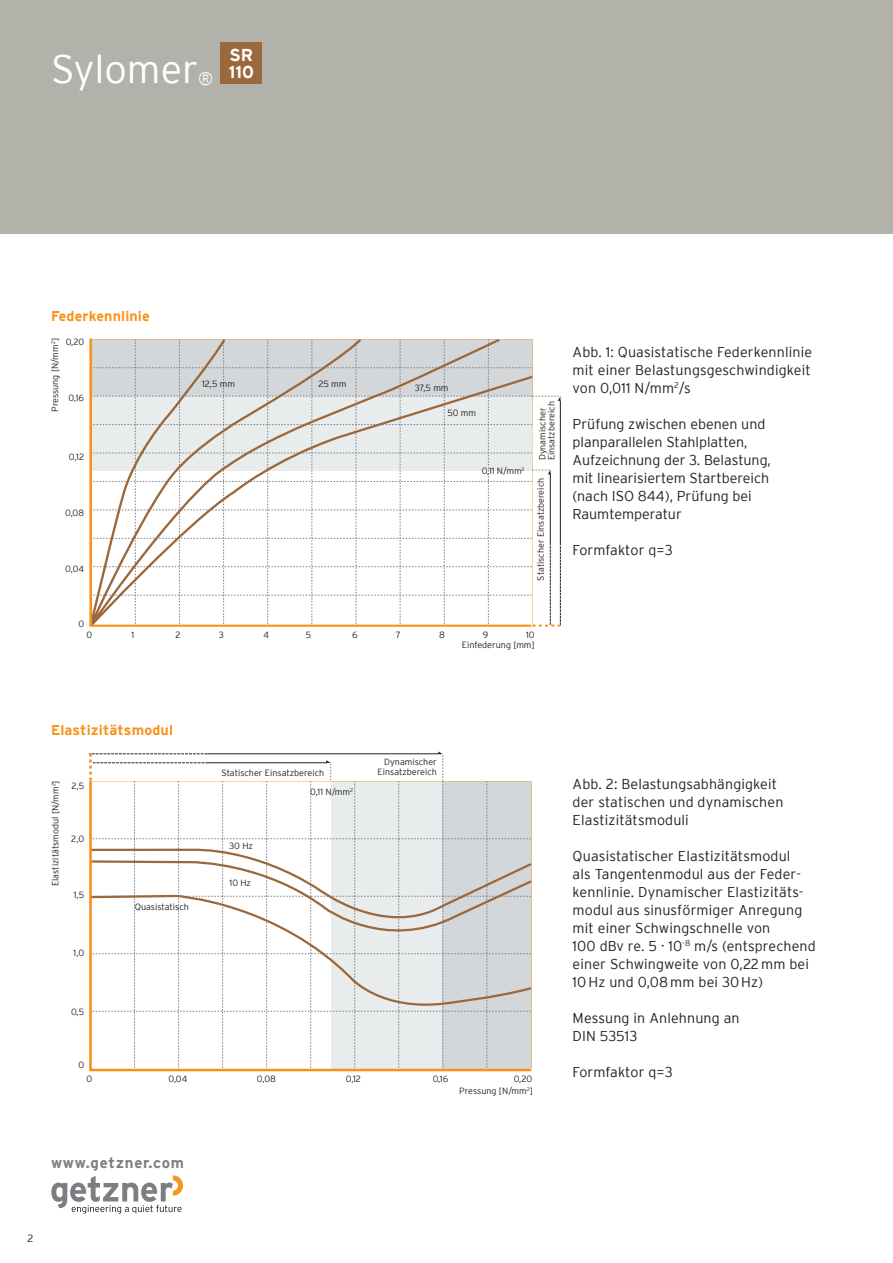
<style>
.page{position:relative;width:893px;height:1263px;background:#fff}
.page>*{position:absolute;margin:0;border:0;box-sizing:border-box;transform-origin:0 0}
.t1{font:300 39.75px "Interstate";color:#fff}
.t2{font:700 17.25px/17.2px "Interstate";color:#fff}
.t3{font:700 15px "Interstate";letter-spacing:.055em;color:#7b7f82}
.t4{font:300 14.25px/18px "Interstate";letter-spacing:.01em;color:#221f1f}
.t5{font:700 14.25px "Interstate";letter-spacing:.01em;color:#f7931d}
.t6{font:300 10.5px "Interstate";color:#221f1f}
.t7{font:300 9px/10.8px "Interstate";color:#221f1f;text-align:right}
.s1{font-size:18px}
</style>
<div class="page">
<svg style="left:51px;top:1175px;width:132px;height:39px"></svg>
<svg style="left:90px;top:339px;width:471px;height:287px"></svg>
<svg style="left:89px;top:751px;width:443px;height:318px"></svg>
<div style="left:0;top:0;width:893px;height:234px;background:#b2b2aa"></div>
<div style="left:221px;top:42px;width:41px;height:41px;background:#9b683b"></div>
<h1 class="t1" style="left:51px;top:48px;width:164px">Sylomer<span class="s1">®</span></h1>
<p class="t2" style="left:229px;top:48px;width:27px">SR<br>110</p>
<p class="t5" style="left:51px;top:310px;width:100px">Federkennlinie</p>
<p class="t7" style="left:66px;top:337px;width:20px">0,20</p>
<p class="t7" style="left:50px;top:412px;width:75px;rotate:-90deg">Pressung [N/mm<sup>2</sup>]</p>
<p class="t7" style="left:69px;top:393px;width:17px">0,16</p>
<p class="t7" style="left:69px;top:451px;width:17px">0,12</p>
<p class="t7" style="left:65px;top:507px;width:20px">0,08</p>
<p class="t7" style="left:65px;top:563px;width:20px">0,04</p>
<p class="t7" style="left:78px;top:619px;width:7px">0</p>
<p class="t7" style="left:202px;top:378px;width:35px">12,5 mm</p>
<p class="t7" style="left:319px;top:378px;width:29px">25 mm</p>
<p class="t7" style="left:415px;top:383px;width:35px">37,5 mm</p>
<p class="t7" style="left:447px;top:408px;width:30px">50 mm</p>
<p class="t7" style="left:482px;top:466px;width:44px">0,11 N/mm<sup>2</sup></p>
<p class="t7" style="left:538px;top:460px;width:61px;line-height:9px;text-align:left;rotate:-90deg">Dynamischer<br>Einsatzbereich</p>
<p class="t7" style="left:535px;top:581px;width:104px;rotate:-90deg">Statischer Einsatzbereich</p>
<p class="t7" style="left:86px;top:630px;width:7px">0</p>
<p class="t7" style="left:132px;top:630px;width:4px">1</p>
<p class="t7" style="left:175px;top:630px;width:7px">2</p>
<p class="t7" style="left:219px;top:630px;width:7px">3</p>
<p class="t7" style="left:264px;top:630px;width:7px">4</p>
<p class="t7" style="left:306px;top:630px;width:7px">5</p>
<p class="t7" style="left:352px;top:630px;width:7px">6</p>
<p class="t7" style="left:396px;top:630px;width:7px">7</p>
<p class="t7" style="left:439px;top:630px;width:7px">8</p>
<p class="t7" style="left:483px;top:630px;width:7px">9</p>
<p class="t7" style="left:462px;top:630px;width:74px;line-height:10.1px">10<br>Einfederung [mm]</p>
<p class="t4" style="left:573px;top:343px;width:241px;text-align:justify">Abb. 1: Quasistatische Federkennlinie mit einer Belastungsgeschwindigkeit von 0,011 N/mm<sup>2</sup>/s</p>
<p class="t4" style="left:573px;top:415px;width:200px">Prüfung zwischen ebenen und plan parallelen Stahlplatten,<br>Aufzeichnung der 3. Belastung, mit linearisiertem Startbereich (nach ISO 844), Prüfung bei<br>Raumtemperatur</p>
<p class="t4" style="left:573px;top:541px;width:102px">Formfaktor q=3</p>
<p class="t5" style="left:51px;top:724px;width:124px">Elastizitätsmodul</p>
<p class="t7" style="left:50px;top:886px;width:107px;rotate:-90deg">Elastizitätsmodul [N/mm<sup>2</sup>]</p>
<p class="t7" style="left:71px;top:780px;width:14px">2,5</p>
<p class="t7" style="left:71px;top:833px;width:14px">2,0</p>
<p class="t7" style="left:74px;top:889px;width:12px">1,5</p>
<p class="t7" style="left:74px;top:948px;width:12px">1,0</p>
<p class="t7" style="left:71px;top:1007px;width:15px">0,5</p>
<p class="t7" style="left:78px;top:1059px;width:7px">0</p>
<p class="t7" style="left:135px;top:901px;width:56px">Quasistatisch</p>
<p class="t7" style="left:221px;top:767px;width:104px">Statischer Einsatzbereich</p>
<p class="t7" style="left:378px;top:756px;width:61px">Dynamischer<br>Einsatzbereich</p>
<p class="t7" style="left:229px;top:841px;width:25px">30 Hz</p>
<p class="t7" style="left:230px;top:878px;width:23px">10 Hz</p>
<p class="t7" style="left:310px;top:786px;width:44px">0,11 N/mm<sup>2</sup></p>
<p class="t7" style="left:86px;top:1074px;width:7px">0</p>
<p class="t7" style="left:169px;top:1074px;width:20px">0,04</p>
<p class="t7" style="left:257px;top:1074px;width:20px">0,08</p>
<p class="t7" style="left:346px;top:1074px;width:17px">0,12</p>
<p class="t7" style="left:433px;top:1074px;width:17px">0,16</p>
<p class="t7" style="left:459px;top:1073px;width:75px;line-height:11.7px">0,20<br>Pressung [N/mm<sup>2</sup>]</p>
<p class="t3" style="left:51px;top:1156px;width:135px">www.getzner.com</p>
<p class="t6" style="left:28px;top:1233px;width:7px">2</p>
<p class="t4" style="left:573px;top:775px;width:212px">Abb. 2: Belastungsabhängigkeit der statischen und dynamischen<br>Elastizitätsmoduli</p>
<p class="t4" style="left:573px;top:847px;width:245px">Quasistatischer Elastizitätsmodul<br>als Tangentenmodul aus der Feder&shy;kennlinie. Dynamischer Elastizitäts&shy;modul aus sinusförmiger Anregung mit einer Schwingschnelle von<br>100 dBv re. 5 · 10<sup>-8</sup> m/s (entsprechend einer Schwingweite von 0,22 mm bei 10 Hz und 0,08 mm bei 30 Hz)</p>
<p class="t4" style="left:573px;top:1009px;width:169px">Messung in Anlehnung an<br>DIN 53513</p>
<p class="t4" style="left:573px;top:1063px;width:102px">Formfaktor q=3</p>
</div>
